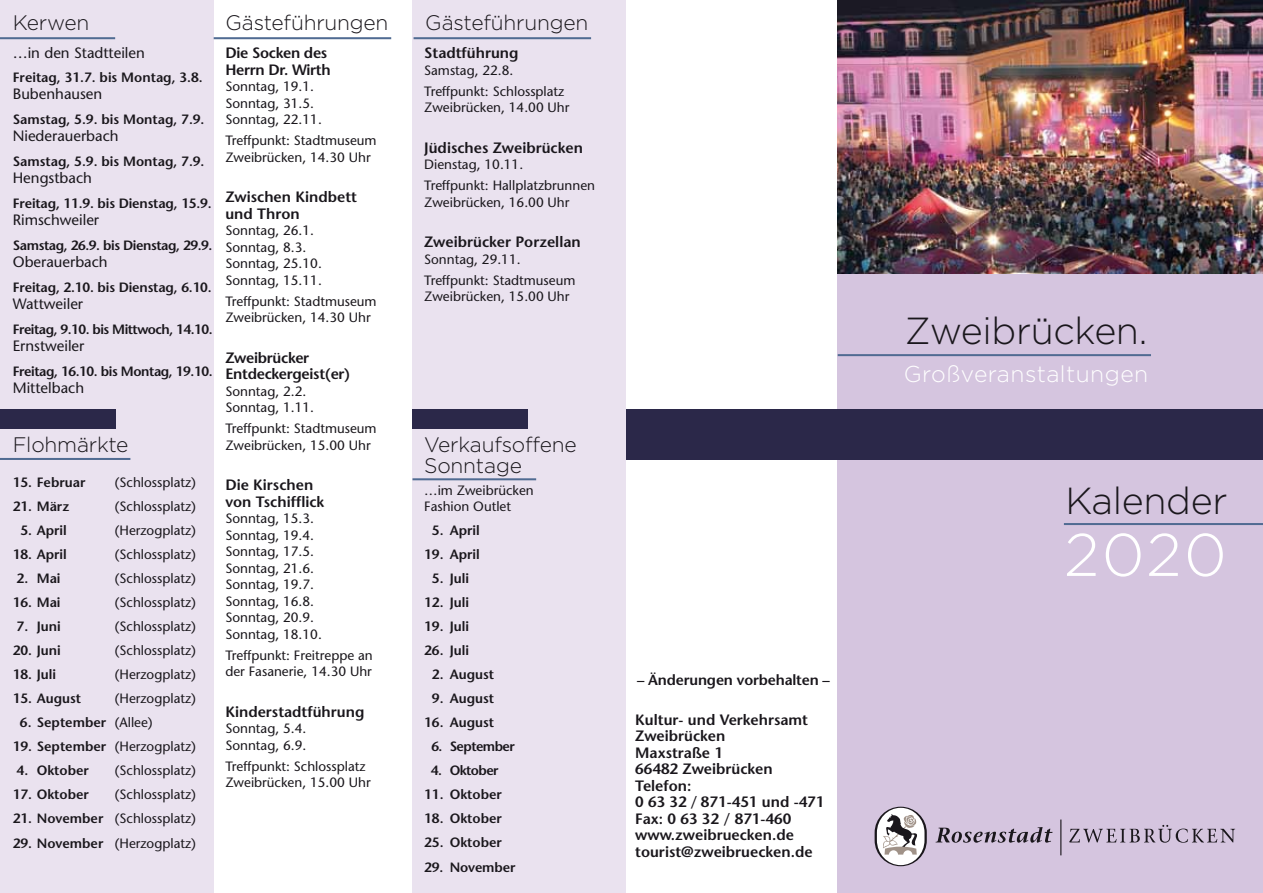
<style>
.page{position:relative;width:1263px;height:893px;background:#fff}
.page>*{position:absolute;margin:0;border:0;box-sizing:border-box;transform-origin:0 0}
.t1{font:300 60px "Gotham";color:#fff}
.t2{font:300 37.65px "Gotham";letter-spacing:-.01em;color:#1a171c}
.t3{font:300 22.95px "Gotham";letter-spacing:.02em;color:#fff}
.t4{font:300 21px/21px "Gotham";letter-spacing:-.01em;color:#1a171c}
.t5{font:600 15px/16.5px "Stone Sans";color:#1a171c}
.t6{font:15px "Stone Sans";color:#1a171c}
.t7{font:600 15px/16.5px "Stone Sans";letter-spacing:-.02em;color:#1a171c}
.t8{font:600 14.7px "Stone Sans";letter-spacing:-.01em;color:#1a171c}
.t9{font:13.5px/16.5px "Stone Sans";color:#1a171c}
.t10{font:600 13.5px "Stone Sans";color:#1a171c}
.t11{font:600 13.5px "Stone Sans";letter-spacing:-.03em;color:#1a171c}
.t12{font:600 13.5px "Stone Sans";letter-spacing:-.035em;color:#1a171c}
.t13{font:600 13.5px "Stone Sans";letter-spacing:-.04em;color:#1a171c}
.s1{font-weight:400}
.s2{font-weight:600}
</style>
<div class="page">
<div style="left:0;top:0;width:214px;height:893px;background:#eae2ef"></div>
<div style="left:838px;top:0;width:425px;height:893px;background:#d5c5df"></div>
<div style="left:624px;top:410px;width:639px;height:50px;background:#2b2849"></div>
<hr style="left:838px;top:354px;width:313px;height:2px;background:#506b92">
<hr style="left:1064px;top:523px;width:199px;height:2px;background:#506b92">
<svg style="left:935px;top:827px;width:118px;height:16px"></svg>
<svg style="left:1069px;top:825px;width:166px;height:18px"></svg>
<hr style="left:1060px;top:819px;width:1px;height:36px;background:#1a171c">
<svg style="left:875px;top:807px;width:52px;height:59px"></svg>
<svg style="left:877px;top:808px;width:47px;height:57px;background:#c3bfc1"></svg>
<div style="left:412px;top:0;width:214px;height:893px;background:#eae2ef"></div>
<img style="left:838px;top:0;width:425px;height:274px">
<hr style="left:0;top:37px;width:115px;height:2px;background:#506b92">
<hr style="left:214px;top:37px;width:177px;height:2px;background:#506b92">
<hr style="left:414px;top:37px;width:177px;height:2px;background:#506b92">
<hr style="left:0;top:458px;width:130px;height:2px;background:#506b92">
<div style="left:0;top:410px;width:115px;height:19px;background:#2b2849"></div>
<hr style="left:412px;top:478px;width:124px;height:2px;background:#506b92">
<div style="left:412px;top:410px;width:116px;height:19px;background:#2b2849"></div>
<h3 class="t4" style="left:13px;top:11px;width:78px">Kerwen</h3>
<p class="t6" style="left:13px;top:44px;width:134px">…in den Stadtteilen</p>
<p class="t10" style="left:13px;top:70px;width:191px">Freitag, 31.7. bis Montag, 3.8.</p>
<p class="t6" style="left:13px;top:85px;width:91px">Bubenhausen</p>
<p class="t10" style="left:13px;top:112px;width:193px">Samstag, 5.9. bis Montag, 7.9.</p>
<p class="t6" style="left:13px;top:127px;width:107px">Niederauerbach</p>
<p class="t10" style="left:13px;top:154px;width:193px">Samstag, 5.9. bis Montag, 7.9.</p>
<p class="t6" style="left:13px;top:169px;width:81px">Hengstbach</p>
<p class="t10" style="left:13px;top:196px;width:201px">Freitag, 11.9. bis Dienstag, 15.9.</p>
<p class="t6" style="left:13px;top:211px;width:88px">Rimschweiler</p>
<p class="t11" style="left:13px;top:238px;width:201px">Samstag, 26.9. bis Dienstag, 29.9.</p>
<p class="t6" style="left:13px;top:253px;width:96px">Oberauerbach</p>
<p class="t10" style="left:13px;top:280px;width:201px">Freitag, 2.10. bis Dienstag, 6.10.</p>
<p class="t6" style="left:13px;top:295px;width:72px">Wattweiler</p>
<p class="t12" style="left:13px;top:322px;width:201px">Freitag, 9.10. bis Mittwoch, 14.10.</p>
<p class="t6" style="left:13px;top:337px;width:73px">Ernstweiler</p>
<p class="t11" style="left:13px;top:364px;width:201px">Freitag, 16.10. bis Montag, 19.10.</p>
<p class="t6" style="left:13px;top:379px;width:73px">Mittelbach</p>
<h3 class="t4" style="left:13px;top:434px;width:117px">Flohmärkte</h3>
<p class="t10" style="left:13px;top:475px;width:74px">15. Februar</p>
<p class="t9" style="left:115px;top:474px;width:83px">(Schlossplatz)</p>
<p class="t10" style="left:13px;top:499px;width:58px">21. März</p>
<p class="t9" style="left:115px;top:498px;width:83px">(Schlossplatz)</p>
<p class="t10" style="left:21px;top:523px;width:48px">5. April</p>
<p class="t9" style="left:115px;top:522px;width:83px">(Herzogplatz)</p>
<p class="t10" style="left:13px;top:547px;width:56px">18. April</p>
<p class="t9" style="left:115px;top:546px;width:83px">(Schlossplatz)</p>
<p class="t10" style="left:17px;top:571px;width:45px">2. Mai</p>
<p class="t9" style="left:115px;top:570px;width:83px">(Schlossplatz)</p>
<p class="t10" style="left:13px;top:595px;width:49px">16. Mai</p>
<p class="t9" style="left:115px;top:594px;width:83px">(Schlossplatz)</p>
<p class="t10" style="left:17px;top:619px;width:46px">7. Juni</p>
<p class="t9" style="left:115px;top:618px;width:83px">(Schlossplatz)</p>
<p class="t10" style="left:13px;top:643px;width:50px">20. Juni</p>
<p class="t9" style="left:115px;top:642px;width:83px">(Schlossplatz)</p>
<p class="t10" style="left:13px;top:667px;width:45px">18. Juli</p>
<p class="t9" style="left:115px;top:666px;width:83px">(Herzogplatz)</p>
<p class="t10" style="left:13px;top:691px;width:70px">15. August</p>
<p class="t9" style="left:115px;top:690px;width:83px">(Herzogplatz)</p>
<p class="t10" style="left:20px;top:715px;width:134px">6. September <span class="s1">(Allee)</span></p>
<p class="t9" style="left:13px;top:738px;width:185px"><span class="s2">19. September</span> (Herzogplatz)</p>
<p class="t10" style="left:17px;top:763px;width:74px">4. Oktober</p>
<p class="t9" style="left:115px;top:762px;width:83px">(Schlossplatz)</p>
<p class="t10" style="left:13px;top:787px;width:78px">17. Oktober</p>
<p class="t9" style="left:115px;top:786px;width:83px">(Schlossplatz)</p>
<p class="t9" style="left:13px;top:810px;width:185px"><span class="s2">21. November</span> (Schlossplatz)</p>
<p class="t9" style="left:13px;top:834px;width:185px"><span class="s2">29. November</span> (Herzogplatz)</p>
<h3 class="t4" style="left:225px;top:11px;width:165px">Gästeführungen</h3>
<h3 class="t4" style="left:425px;top:11px;width:165px">Gästeführungen</h3>
<p class="t7" style="left:225px;top:45px;width:107px">Die Socken des<br>Herrn Dr. Wirth</p>
<p class="t9" style="left:225px;top:78px;width:98px">Sonntag, 19.1.<br>Sonntag, 31.5.<br>Sonntag, 22.11.</p>
<p class="t9" style="left:225px;top:132px;width:153px">Treffpunkt: Stadtmuseum<br>Zweibrücken, 14.30 Uhr</p>
<p class="t5" style="left:225px;top:189px;width:133px">Zwischen Kindbett und Thron</p>
<p class="t9" style="left:225px;top:222px;width:98px">Sonntag, 26.1.<br>Sonntag, 8.3.<br>Sonntag, 25.10.<br>Sonntag, 15.11.</p>
<p class="t9" style="left:225px;top:293px;width:153px">Treffpunkt: Stadtmuseum<br>Zweibrücken, 14.30 Uhr</p>
<p class="t7" style="left:225px;top:349px;width:127px">Zweibrücker<br>Entdeckergeist(er)</p>
<p class="t9" style="left:225px;top:383px;width:90px">Sonntag, 2.2.<br>Sonntag, 1.11.</p>
<p class="t9" style="left:225px;top:420px;width:153px">Treffpunkt: Stadtmuseum<br>Zweibrücken, 15.00 Uhr</p>
<p class="t5" style="left:225px;top:477px;width:100px">Die Kirschen von Tschifflick</p>
<p class="t9" style="left:225px;top:510px;width:98px">Sonntag, 15.3.<br>Sonntag, 19.4.<br>Sonntag, 17.5.<br>Sonntag, 21.6.<br>Sonntag, 19.7.<br>Sonntag, 16.8.<br>Sonntag, 20.9.<br>Sonntag, 18.10.</p>
<p class="t9" style="left:225px;top:647px;width:149px">Treffpunkt: Freitreppe an der Fasanerie, 14.30 Uhr</p>
<p class="t5" style="left:225px;top:703px;width:141px">Kinderstadtführung</p>
<p class="t9" style="left:225px;top:720px;width:82px">Sonntag, 5.4.<br>Sonntag, 6.9.</p>
<p class="t9" style="left:225px;top:758px;width:147px">Treffpunkt: Schlossplatz<br>Zweibrücken, 15.00 Uhr</p>
<p class="t5" style="left:424px;top:45px;width:96px">Stadtführung</p>
<p class="t9" style="left:424px;top:60px;width:142px;line-height:21px">Samstag, 22.8.<br>Treffpunkt: Schlossplatz</p>
<p class="t9" style="left:424px;top:99px;width:147px">Zweibrücken, 14.00 Uhr</p>
<p class="t5" style="left:424px;top:139px;width:160px">Jüdisches Zweibrücken</p>
<p class="t9" style="left:424px;top:154px;width:172px;line-height:21px">Dienstag, 10.11.<br>Treffpunkt: Hallplatzbrunnen</p>
<p class="t9" style="left:424px;top:194px;width:147px">Zweibrücken, 16.00 Uhr</p>
<p class="t5" style="left:424px;top:234px;width:158px">Zweibrücker Porzellan</p>
<p class="t9" style="left:424px;top:249px;width:153px;line-height:21px">Sonntag, 29.11.<br>Treffpunkt: Stadtmuseum</p>
<p class="t9" style="left:424px;top:288px;width:147px">Zweibrücken, 15.00 Uhr</p>
<h3 class="t4" style="left:424px;top:434px;width:154px">Verkaufsoffene<br>Sonntage</h3>
<p class="t9" style="left:424px;top:482px;width:111px">…im Zweibrücken<br>Fashion Outlet</p>
<p class="t10" style="left:432px;top:523px;width:49px">5. April</p>
<p class="t10" style="left:424px;top:547px;width:57px">19. April</p>
<p class="t10" style="left:432px;top:571px;width:39px">5. Juli</p>
<p class="t10" style="left:424px;top:595px;width:46px">12. Juli</p>
<p class="t10" style="left:424px;top:619px;width:46px">19. Juli</p>
<p class="t10" style="left:424px;top:643px;width:46px">26. Juli</p>
<p class="t10" style="left:432px;top:667px;width:64px">2. August</p>
<p class="t10" style="left:432px;top:691px;width:64px">9. August</p>
<p class="t10" style="left:424px;top:715px;width:71px">16. August</p>
<p class="t13" style="left:431px;top:739px;width:85px">6. September</p>
<p class="t13" style="left:431px;top:763px;width:69px">4. Oktober</p>
<p class="t10" style="left:424px;top:787px;width:79px">11. Oktober</p>
<p class="t10" style="left:424px;top:811px;width:79px">18. Oktober</p>
<p class="t10" style="left:424px;top:835px;width:79px">25. Oktober</p>
<p class="t10" style="left:424px;top:859px;width:93px">29. November</p>
<p class="t8" style="left:637px;top:671px;width:194px">– Änderungen vorbehalten –</p>
<p class="t5" style="left:635px;top:711px;width:191px">Kultur- und Verkehrsamt<br>Zweibrücken<br>Maxstraße 1<br>66482 Zweibrücken<br>Telefon:<br>0 63 32 / 871-451 und -471<br>Fax: 0 63 32 / 871-460 www.zweibruecken.de tourist@zweibruecken.de</p>
<h2 class="t2" style="left:905px;top:308px;width:244px">Zweibrücken.</h2>
<h3 class="t3" style="left:904px;top:360px;width:246px">Großveranstaltungen</h3>
<h2 class="t2" style="left:1065px;top:478px;width:163px">Kalender</h2>
<h1 class="t1" style="left:1064px;top:518px;width:164px">2020</h1>
</div>
